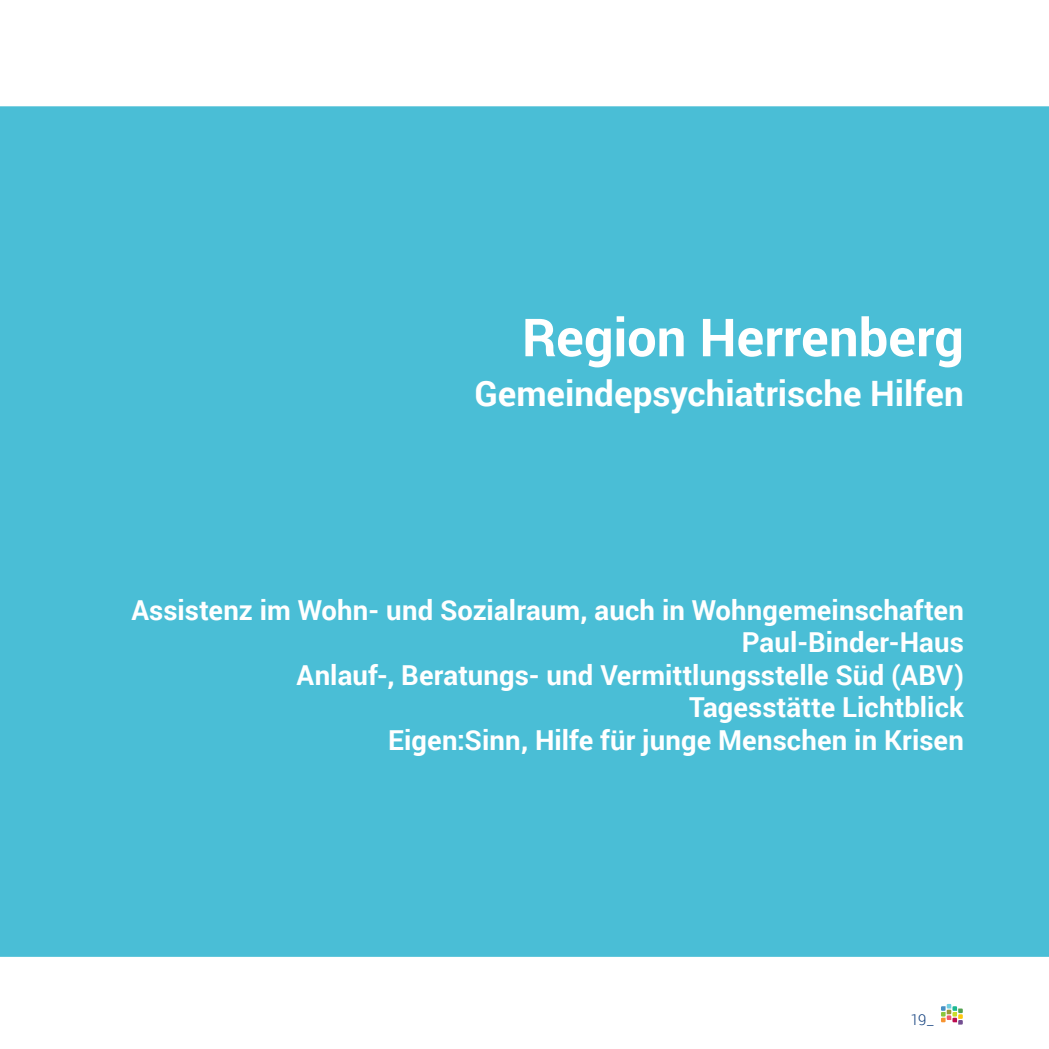
<style>
.page{position:relative;width:1049px;height:1049px;background:#fff}
.page>*{position:absolute;margin:0;border:0;box-sizing:border-box;transform-origin:0 0}
.t1{font:700 52.5px "Roboto";color:#fff}
.t2{font:700 35px "Roboto";color:#fff}
.t3{font:700 27.5px/32.5px "Roboto";letter-spacing:.005em;color:#fff;text-align:right}
.t4{font:300 15px "Roboto";color:#0f3e7d}
</style>
<div class="page">
<svg style="left:941px;top:1004px;width:22px;height:20px"></svg>
<div style="left:0;top:106px;width:1049px;height:851px;background:#4abed6"></div>
<h1 class="t1" style="left:522px;top:300px;width:443px">Region Herrenberg</h1>
<p class="t2" style="left:474px;top:369px;width:491px">Gemeindepsychiatrische Hilfen</p>
<p class="t3" style="left:131px;top:593px;width:834px">Assistenz im Wohn- und Sozialraum, auch in Wohngemeinschaften Paul-Binder-Haus<br>Anlauf-, Beratungs- und Vermittlungsstelle Süd (ABV)<br>Tagesstätte Lichtblick<br>Eigen:Sinn, Hilfe für junge Menschen in Krisen</p>
<p class="t4" style="left:910px;top:1009px;width:25px">19_</p>
</div>
